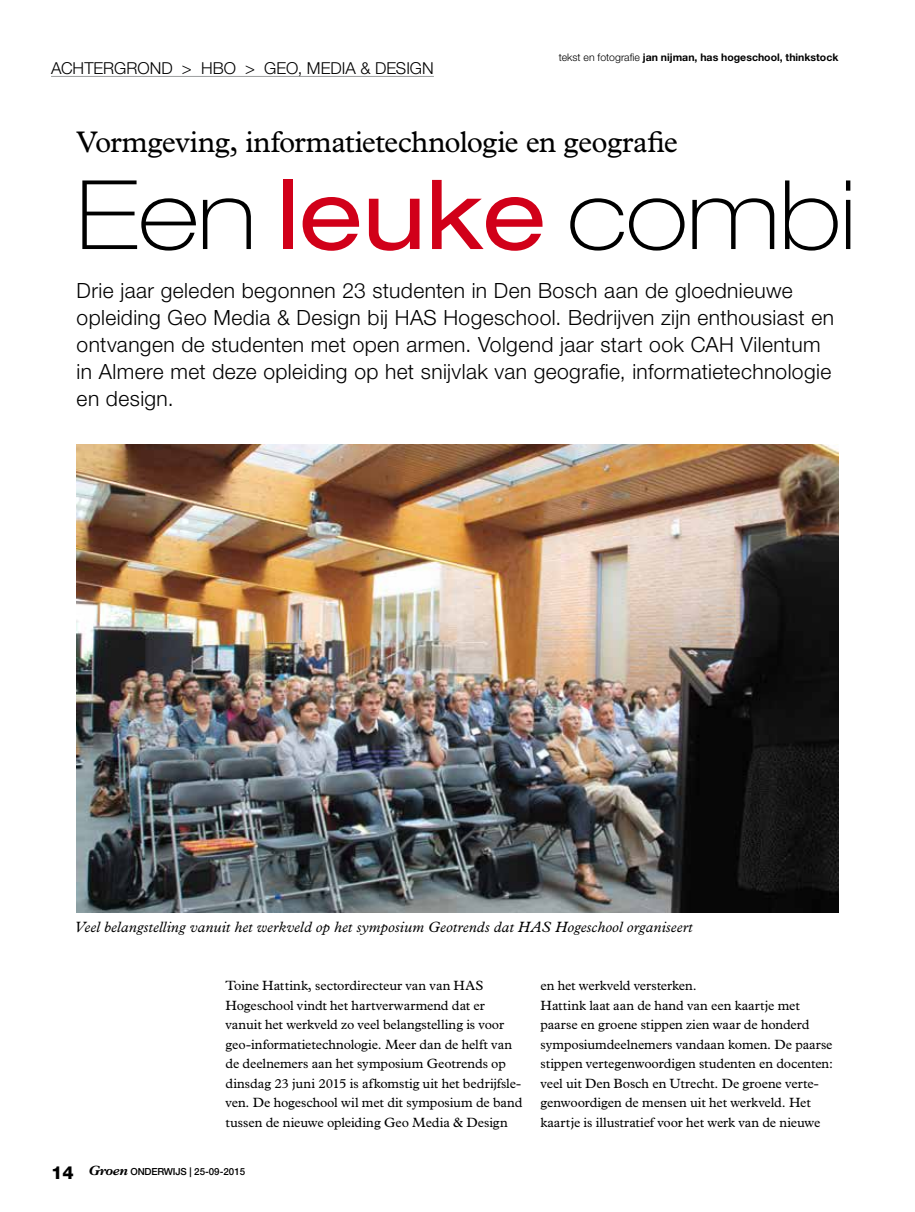
<style>
.page{position:relative;width:915px;height:1212px;background:#fff}
.page>*{position:absolute;margin:0;border:0;box-sizing:border-box;transform-origin:0 0}
.t1{font:100 expanded 96px "Helvetica Neue LT Std";color:#000}
.t2{font:30px "Plantin Std";letter-spacing:-.02em;color:#000}
.t3{font:300 21px/27px "Helvetica Neue LT Std";letter-spacing:.02em;color:#000}
.t4{font:300 16.5px "Helvetica Neue LT Std";color:#000}
.t5{font:italic 15px "Plantin Std";letter-spacing:.01em;color:#000}
.t6{font:13.5px/19.5px "Plantin Std";letter-spacing:-.005em;color:#000}
.t7{font:700 10.5px "Helvetica Neue LT Std";color:#000}
.t8{font:500 9.75px "Helvetica Neue LT Std";letter-spacing:-.02em;color:#000}
.s1{font-weight:300}
.s2{font-weight:400;color:#d10019}
.s3{font-weight:800;font-size:18px}
.s4{font-family:"Plantin Std";font-weight:700;font-style:italic;font-size:13.5px}
</style>
<div class="page">
<hr style="left:51px;top:76px;width:383px;height:1px;background:#9c9e9f">
<img style="left:77px;top:444px;width:761px;height:468px">
<p class="t4" style="left:51px;top:58px;width:384px">ACHTERGROND &gt; HBO &gt; GEO, MEDIA &amp; DESIGN</p>
<p class="t7" style="left:558px;top:51px;width:281px"><span class="s1">tekst en fotografie</span> jan nijman, has hogeschool, thinkstock</p>
<h2 class="t2" style="left:77px;top:124px;width:602px">Vormgeving, informatietechnologie en geografie</h2>
<h1 class="t1" style="left:77px;top:158px;width:780px">Een <span class="s2">leuke</span> combi</h1>
<p class="t3" style="left:77px;top:276px;width:758px">Drie jaar geleden begonnen 23 studenten in Den Bosch aan de gloednieuwe opleiding Geo Media &amp; Design bij HAS Hogeschool. Bedrijven zijn enthousiast en ontvangen de studenten met open armen. Volgend jaar start ook CAH Vilentum in Almere met deze opleiding op het snijvlak van geografie, informatietechnologie en design.</p>
<p class="t5" style="left:74px;top:918px;width:619px">Veel belangstelling vanuit het werkveld op het symposium Geotrends dat HAS Hogeschool organiseert</p>
<p class="t6" style="left:225px;top:976px;width:298px">Toine Hattink, sectordirecteur van van HAS Hogeschool vindt het hartverwarmend dat er vanuit het werkveld zo veel belangstelling is voor geo-informatietechnologie. Meer dan de helft van de deelnemers aan het symposium Geotrends op dinsdag 23 juni 2015 is afkomstig uit het bedrijfsle&shy;ven. De hogeschool wil met dit symposium de band tussen de nieuwe opleiding Geo Media &amp; Design</p>
<p class="t6" style="left:540px;top:976px;width:294px">en het werkveld versterken.<br>Hattink laat aan de hand van een kaartje met paarse en groene stippen zien waar de honderd symposiumdeelnemers vandaan komen. De paarse stippen vertegenwoordigen studenten en docenten: veel uit Den Bosch en Utrecht. De groene verte&shy;genwoordigen de mensen uit het werkveld. Het kaartje is illustratief voor het werk van de nieuwe</p>
<p class="t8" style="left:51px;top:1166px;width:196px"><span class="s3">14</span> <span class="s4">Groen</span> ONDERWIJS | 25-09-2015</p>
</div>
